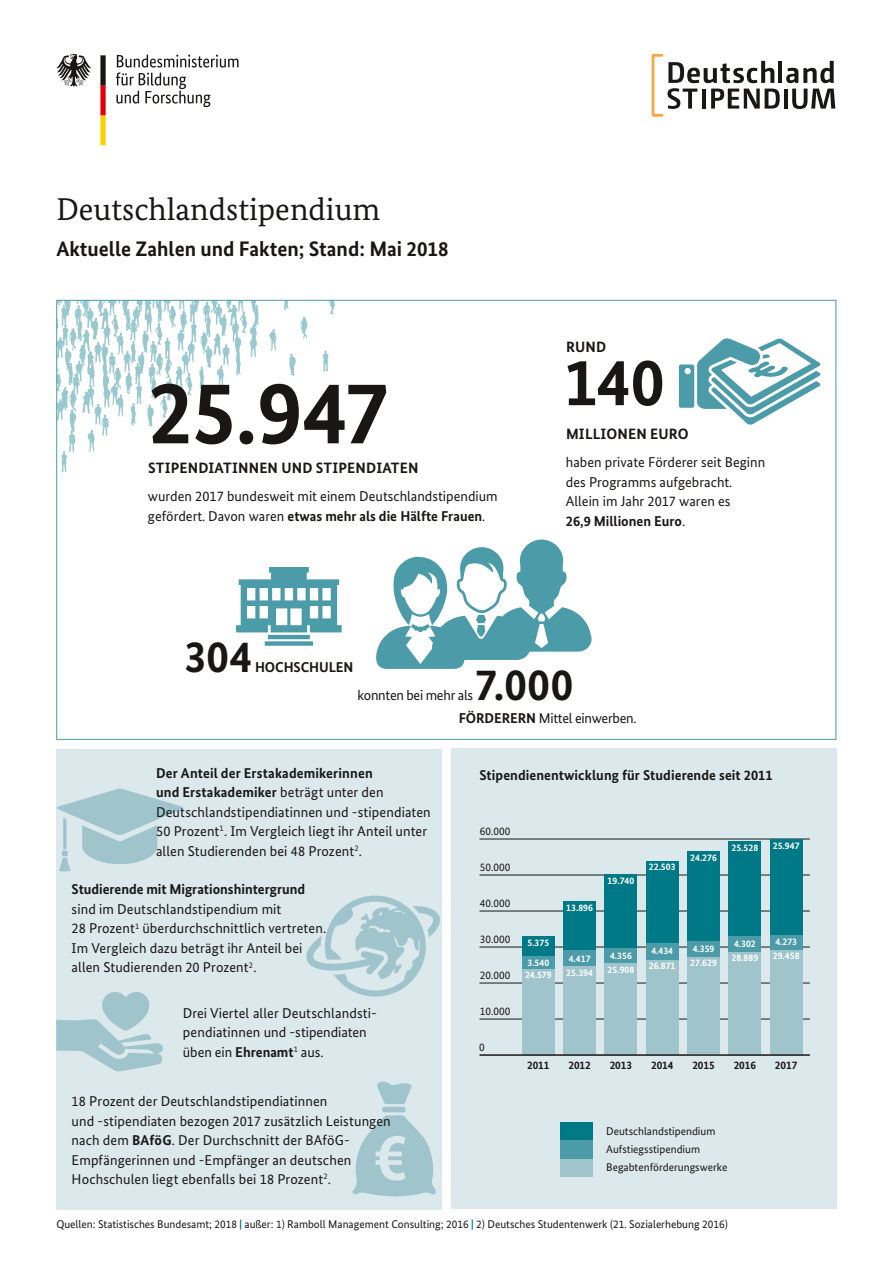
<style>
.page{position:relative;width:893px;height:1263px;background:#fff}
.page>*{position:absolute;margin:0;border:0;box-sizing:border-box;transform-origin:0 0}
.t1{font:700 90px "Bundes Sans";color:#181716}
.t2{font:700 67.5px "Bundes Sans";color:#181716}
.t3{font:700 45px "Bundes Sans";letter-spacing:.015em;color:#181716}
.t4{font:31.5px "Bundes Serif";color:#181716}
.t5{font:700 21px "Bundes Sans";color:#181716}
.t6{font:700 15px "Bundes Sans";letter-spacing:.01em;color:#181716}
.t7{font:14.25px/19.5px "Bundes Sans";letter-spacing:.005em;color:#181716}
.t8{font:700 14.25px "Bundes Sans";color:#181716}
.t9{font:14.25px "Bundes Sans";letter-spacing:-.02em;color:#181716}
.t10{font:11.25px "Bundes Sans";color:#181716}
.t11{font:700 11.25px "Bundes Sans";color:#181716}
.t12{font:700 9.75px/14.2px "Bundes Sans";color:#fff}
.s1{font-weight:700}
.s2{font-weight:700;color:#007987}
</style>
<div class="page">
<div style="left:451px;top:749px;width:386px;height:460px;background:#dbe8ec"></div>
<svg style="left:329px;top:302px;width:6px;height:12px"></svg>
<svg style="left:300px;top:317px;width:8px;height:22px"></svg>
<svg style="left:323px;top:351px;width:5px;height:21px"></svg>
<svg style="left:269px;top:329px;width:8px;height:22px"></svg>
<svg style="left:289px;top:354px;width:7px;height:22px"></svg>
<svg style="left:284px;top:302px;width:5px;height:8px"></svg>
<svg style="left:58px;top:302px;width:200px;height:170px"></svg>
<div style="left:56px;top:749px;width:386px;height:460px;background:#dbe8ec"></div>
<hr style="left:778px;top:61px;width:4px;height:22px;background:#181716">
<svg style="left:786px;top:61px;width:48px;height:22px"></svg>
<svg style="left:667px;top:61px;width:113px;height:48px"></svg>
<hr style="left:784px;top:89px;width:3px;height:20px;background:#181716">
<svg style="left:792px;top:89px;width:43px;height:20px"></svg>
<div style="left:652px;top:54px;width:11px;height:63px;border:3px solid #f7a93f"></div>
<svg style="left:116px;top:55px;width:123px;height:52px"></svg>
<svg style="left:56px;top:54px;width:35px;height:33px"></svg>
<svg style="left:100px;top:55px;width:6px;height:90px"></svg>
<hr style="left:479px;top:1019px;width:331px;height:1px;background:#181716">
<hr style="left:479px;top:983px;width:331px;height:1px;background:#181716">
<hr style="left:479px;top:947px;width:331px;height:1px;background:#181716">
<hr style="left:479px;top:875px;width:331px;height:1px;background:#181716">
<hr style="left:479px;top:911px;width:331px;height:1px;background:#181716">
<hr style="left:479px;top:839px;width:331px;height:1px;background:#181716">
<svg style="left:376px;top:539px;width:216px;height:130px"></svg>
<svg style="left:236px;top:567px;width:106px;height:79px"></svg>
<svg style="left:679px;top:338px;width:141px;height:87px"></svg>
<svg style="left:57px;top:788px;width:126px;height:83px"></svg>
<svg style="left:56px;top:992px;width:107px;height:79px"></svg>
<div style="left:126px;top:997px;width:6px;height:7px;background:#a0c4cc;border-radius:50%"></div>
<svg style="left:306px;top:895px;width:134px;height:101px"></svg>
<div style="left:560px;top:1122px;width:32px;height:18px;background:#007987"></div>
<div style="left:560px;top:1158px;width:32px;height:18px;background:#a0c4cc"></div>
<div style="left:560px;top:1140px;width:32px;height:18px;background:#4b9ba8"></div>
<svg style="left:352px;top:1081px;width:84px;height:116px"></svg>
<div style="left:729px;top:951px;width:32px;height:103px;background:#a0c4cc"></div>
<div style="left:770px;top:935px;width:32px;height:15px;background:#4b9ba8"></div>
<div style="left:770px;top:839px;width:32px;height:96px;background:#007987"></div>
<div style="left:770px;top:950px;width:32px;height:104px;background:#a0c4cc"></div>
<div style="left:687px;top:956px;width:33px;height:98px;background:#a0c4cc"></div>
<div style="left:729px;top:936px;width:32px;height:15px;background:#4b9ba8"></div>
<div style="left:729px;top:842px;width:32px;height:94px;background:#007987"></div>
<div style="left:687px;top:941px;width:33px;height:15px;background:#4b9ba8"></div>
<div style="left:687px;top:851px;width:33px;height:90px;background:#007987"></div>
<div style="left:646px;top:861px;width:32px;height:82px;background:#007987"></div>
<div style="left:646px;top:943px;width:32px;height:17px;background:#4b9ba8"></div>
<div style="left:646px;top:960px;width:32px;height:94px;background:#a0c4cc"></div>
<div style="left:605px;top:874px;width:32px;height:75px;background:#007987"></div>
<div style="left:605px;top:949px;width:32px;height:14px;background:#4b9ba8"></div>
<div style="left:605px;top:963px;width:32px;height:91px;background:#a0c4cc"></div>
<div style="left:564px;top:902px;width:32px;height:49px;background:#007987"></div>
<div style="left:564px;top:951px;width:32px;height:15px;background:#4b9ba8"></div>
<div style="left:564px;top:966px;width:32px;height:88px;background:#a0c4cc"></div>
<div style="left:522px;top:956px;width:32px;height:13px;background:#4b9ba8"></div>
<div style="left:522px;top:936px;width:32px;height:20px;background:#007987"></div>
<div style="left:522px;top:969px;width:32px;height:85px;background:#a0c4cc"></div>
<hr style="left:479px;top:1054px;width:331px;height:2px;background:#181716">
<h3 class="t4" style="left:56px;top:190px;width:326px">Deutschlandstipendium</h3>
<h3 class="t5" style="left:56px;top:236px;width:394px">Aktuelle Zahlen und Fakten; Stand: Mai 2018</h3>
<h1 class="t1" style="left:148px;top:358px;width:243px">25.947</h1>
<p class="t6" style="left:148px;top:459px;width:272px">STIPENDIATINNEN UND STIPENDIATEN</p>
<p class="t7" style="left:148px;top:487px;width:351px">wurden 2017 bundesweit mit einem Deutschlandstipendium gefördert. Davon waren <span class="s1">etwas mehr als die Hälfte Frauen</span>.</p>
<p class="t6" style="left:566px;top:337px;width:42px">RUND</p>
<h2 class="t2" style="left:564px;top:341px;width:102px">140</h2>
<p class="t6" style="left:566px;top:425px;width:124px">MILLIONEN EURO</p>
<p class="t7" style="left:566px;top:453px;width:201px">haben private Förderer seit Beginn des Programms aufgebracht.<br>Allein im Jahr 2017 waren es<br><span class="s1">26,9 Millionen Euro</span>.</p>
<h3 class="t3" style="left:184px;top:629px;width:70px">304</h3>
<p class="t8" style="left:255px;top:658px;width:100px">HOCHSCHULEN</p>
<h3 class="t3" style="left:475px;top:657px;width:100px">7.000</h3>
<p class="t9" style="left:459px;top:709px;width:179px"><span class="s1">FÖRDERERN</span> Mittel einwerben.</p>
<p class="t9" style="left:358px;top:687px;width:117px">konnten bei mehr als</p>
<p class="t7" style="left:156px;top:763px;width:276px"><span class="s1">Der Anteil der Erstakademikerinnen<br>und Erstakademiker</span> beträgt unter den Deutschlandstipen diatinnen und -stipendiaten 50 Prozent<sup>1</sup>. Im Vergleich liegt ihr Anteil unter allen Studierenden bei 48 Prozent<sup>2</sup>.</p>
<p class="t8" style="left:72px;top:881px;width:235px">Studierende mit Migrationshintergrund</p>
<p class="t7" style="left:72px;top:899px;width:256px">sind im Deutschlandstipendium mit<br>28 Prozent<sup>1</sup> überdurchschnittlich vertreten.<br>Im Vergleich dazu beträgt ihr Anteil bei allen Studierenden 20 Prozent<sup>2</sup>.</p>
<p class="t7" style="left:183px;top:1003px;width:195px">Drei Viertel aller Deutschlandsti&shy;pendiatinnen und -stipendiaten üben ein <span class="s1">Ehrenamt</span><sup>1</sup> aus.</p>
<p class="t7" style="left:72px;top:1091px;width:321px">18 Prozent der Deutschlandstipendiatinnen<br>und -stipendiaten bezogen 2017 zusätzlich Leistungen nach dem <span class="s1">BAföG</span>. Der Durchschnitt der BAföG-Empfängerinnen und -Empfänger an deutschen Hochschulen liegt ebenfalls bei 18 Prozent<sup>2</sup>.</p>
<p class="t8" style="left:479px;top:766px;width:295px">Stipendienentwicklung für Studierende seit 2011</p>
<p class="t10" style="left:480px;top:825px;width:32px">60.000</p>
<p class="t10" style="left:480px;top:861px;width:32px">50.000</p>
<p class="t10" style="left:480px;top:897px;width:32px">40.000</p>
<p class="t10" style="left:480px;top:933px;width:32px">30.000</p>
<p class="t10" style="left:480px;top:969px;width:32px">20.000</p>
<p class="t10" style="left:480px;top:1005px;width:32px">10.000</p>
<p class="t10" style="left:479px;top:1041px;width:7px">0</p>
<p class="t12" style="left:732px;top:841px;width:28px">25.528</p>
<p class="t12" style="left:773px;top:839px;width:28px">25.947</p>
<p class="t12" style="left:690px;top:850px;width:28px">24.276</p>
<p class="t12" style="left:649px;top:860px;width:28px">22.503</p>
<p class="t12" style="left:608px;top:874px;width:28px">19.740</p>
<p class="t12" style="left:566px;top:901px;width:28px">13.896</p>
<p class="t12" style="left:527px;top:935px;width:23px">5.375</p>
<p class="t12" style="left:527px;top:955px;width:23px">3.540</p>
<p class="t12" style="left:525px;top:968px;width:28px">24.579</p>
<p class="t12" style="left:569px;top:951px;width:23px">4.417</p>
<p class="t12" style="left:566px;top:965px;width:28px">25.394</p>
<p class="t12" style="left:610px;top:949px;width:23px">4.356</p>
<p class="t12" style="left:608px;top:962px;width:28px">25.908</p>
<p class="t12" style="left:651px;top:944px;width:23px">4.434</p>
<p class="t12" style="left:649px;top:959px;width:28px">26.871</p>
<p class="t12" style="left:690px;top:941px;width:28px">4.359<br>27.629</p>
<p class="t12" style="left:734px;top:936px;width:23px">4.302</p>
<p class="t12" style="left:732px;top:950px;width:28px">28.889</p>
<p class="t12" style="left:775px;top:935px;width:23px">4.273</p>
<p class="t12" style="left:773px;top:948px;width:28px">29.458</p>
<p class="t11" style="left:527px;top:1058px;width:24px">2011</p>
<p class="t11" style="left:568px;top:1058px;width:24px">2012</p>
<p class="t11" style="left:610px;top:1058px;width:24px">2013</p>
<p class="t11" style="left:692px;top:1058px;width:24px">2015</p>
<p class="t11" style="left:734px;top:1058px;width:24px">2016</p>
<p class="t11" style="left:775px;top:1058px;width:24px">2017</p>
<p class="t11" style="left:651px;top:1058px;width:24px">2014</p>
<p class="t10" style="left:606px;top:1124px;width:111px">Deutschlandstipendium</p>
<p class="t10" style="left:606px;top:1160px;width:123px">Begabtenförderungswerke</p>
<p class="t10" style="left:606px;top:1142px;width:95px">Aufstiegsstipendium</p>
<p class="t10" style="left:56px;top:1217px;width:673px">Quellen: Statistisches Bundesamt; 2018 <span class="s2">|</span> außer: 1) Ramboll Management Consulting; 2016 <span class="s2">|</span> 2) Deutsches Studentenwerk (21. Sozialerhebung 2016)</p>
</div>
